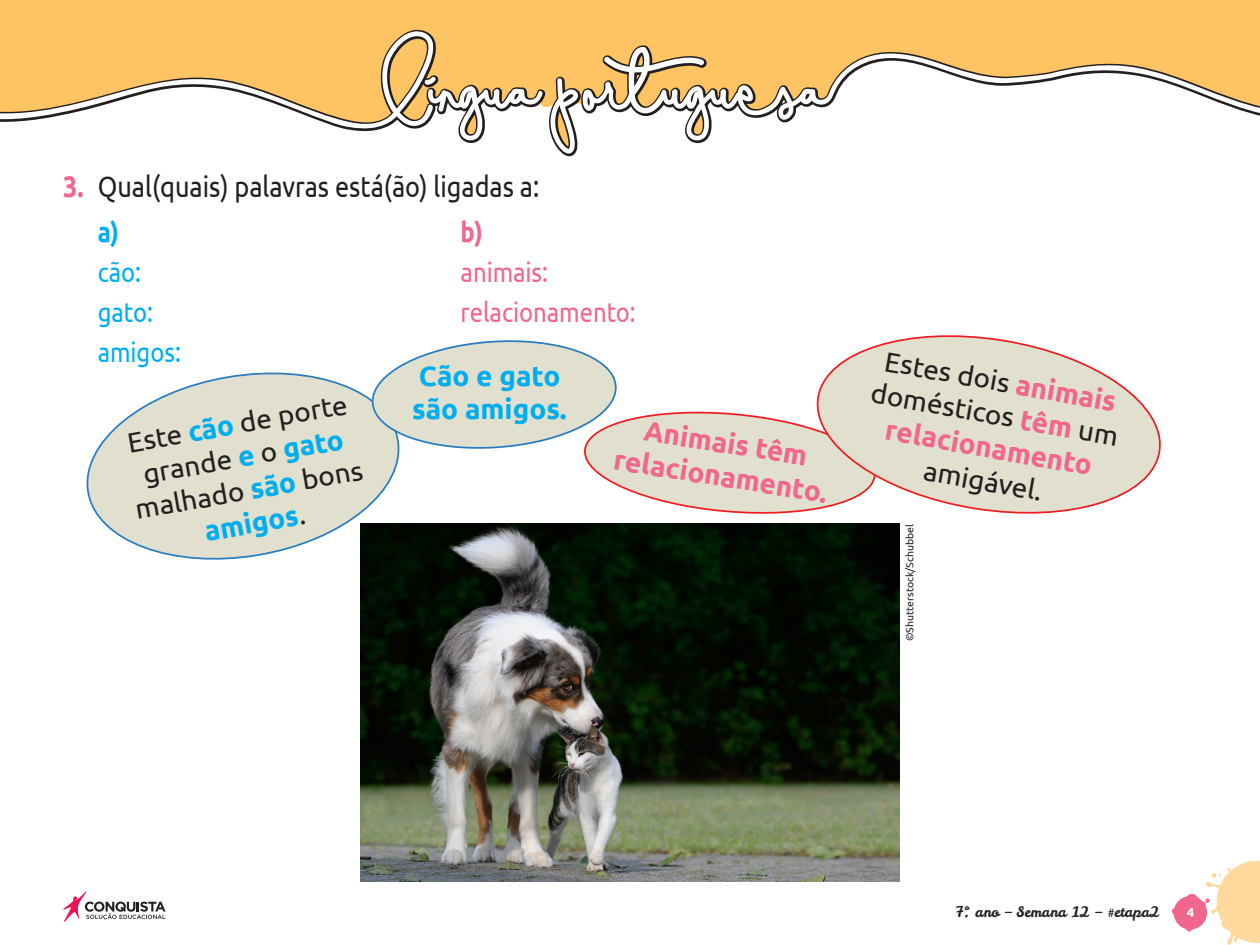
<style>
.page{position:relative;width:1260px;height:945px;background:#fff}
.page>*{position:absolute;margin:0;border:0;box-sizing:border-box;transform-origin:0 0}
._01_Número{font:29.75px "Ubuntu";color:#231f20;scale:.85 1}
._01_Texto_Geral{font:28px/33.6px "Ubuntu";color:#231f20;text-align:center}
._01_Texto_Geral-2{font:700 28px/33.6px "Ubuntu";color:#f1668d;text-align:center}
._01_Letra_-_alternat{font:28px "Ubuntu";color:#f1668d;scale:.85 1}
._01_Texto_Geral-3{font:700 28px/33.6px "Ubuntu";color:#00aeef}
._01_Letra_-_alternat-2{font:28px "Ubuntu";color:#00aeef;scale:.85 1}
._01_Letra_-_alternat-3{font:700 28px "Ubuntu";color:#00aeef;scale:.85 1}
._01_Letra_-_alternat-4{font:700 28px "Ubuntu";color:#f1668d;scale:.85 1}
.t1{font:14.35px "Leckerli One";color:#231f20}
.t2{font:700 13.12px "Ubuntu";color:#fff}
._04_Imagem_-_Crédito{font:10.5px "Ubuntu";color:#231f20}
.s1{font-weight:700;color:#f1668d}
.s2{font-weight:700;color:#00aeef}
</style>
<div class="page">
<svg style="left:1172px;top:861px;width:88px;height:84px"></svg>
<svg style="left:63px;top:891px;width:103px;height:31px"></svg>
<svg style="left:0;top:0;width:1260px;height:157px;background:#fdc970"></svg>
<svg style="left:0;top:31px;width:1260px;height:123px"></svg>
<svg style="left:86px;top:372px;width:320px;height:188px"></svg>
<svg style="left:371px;top:340px;width:438px;height:178px"></svg>
<svg style="left:809px;top:335px;width:352px;height:179px"></svg>
<img style="left:360px;top:524px;width:540px;height:358px">
<p class="_01_Número" style="left:63px;top:168px;width:562px"><span class="s1">3.</span> Qual(quais) palavras está(ão) ligadas a:</p>
<p class="_01_Letra_-_alternat-3" style="left:98px;top:216px;width:26px">a)</p>
<p class="_01_Letra_-_alternat-2" style="left:98px;top:256px;width:53px">cão:</p>
<p class="_01_Letra_-_alternat-2" style="left:98px;top:295px;width:67px">gato:</p>
<p class="_01_Letra_-_alternat-2" style="left:98px;top:335px;width:99px">amigos:</p>
<p class="_01_Texto_Geral" style="left:121px;top:426px;width:232px;rotate:-10deg">Este <span class="s2">cão</span> de porte grande <span class="s2">e</span> o <span class="s2">gato </span>malhado <span class="s2">são</span> bons <span class="s2">amigos</span>.</p>
<p class="_01_Letra_-_alternat-4" style="left:461px;top:216px;width:28px">b)</p>
<p class="_01_Letra_-_alternat" style="left:461px;top:256px;width:104px">animais:</p>
<p class="_01_Letra_-_alternat" style="left:461px;top:295px;width:208px">relacionamento:</p>
<p class="_01_Texto_Geral-3" style="left:412px;top:359px;width:156px">Cão e gato são amigos.</p>
<p class="_01_Texto_Geral-2" style="left:622px;top:409px;width:217px;rotate:9deg">Animais têm relacionamento.</p>
<p class="_01_Texto_Geral" style="left:880px;top:342px;width:252px;rotate:10deg">Estes dois <span class="s1">animais </span>domésticos <span class="s1">têm</span> um <span class="s1">relacionamento </span>amigável.</p>
<p class="_04_Imagem_-_Crédito" style="left:903px;top:641px;width:119px;rotate:-90deg">©Shutterstock/Schubbel</p>
<p class="t1" style="left:955px;top:903px;width:206px">7º. ano – Semana 12 – #etapa2</p>
<p class="t2" style="left:1187px;top:905px;width:9px">4</p>
</div>
